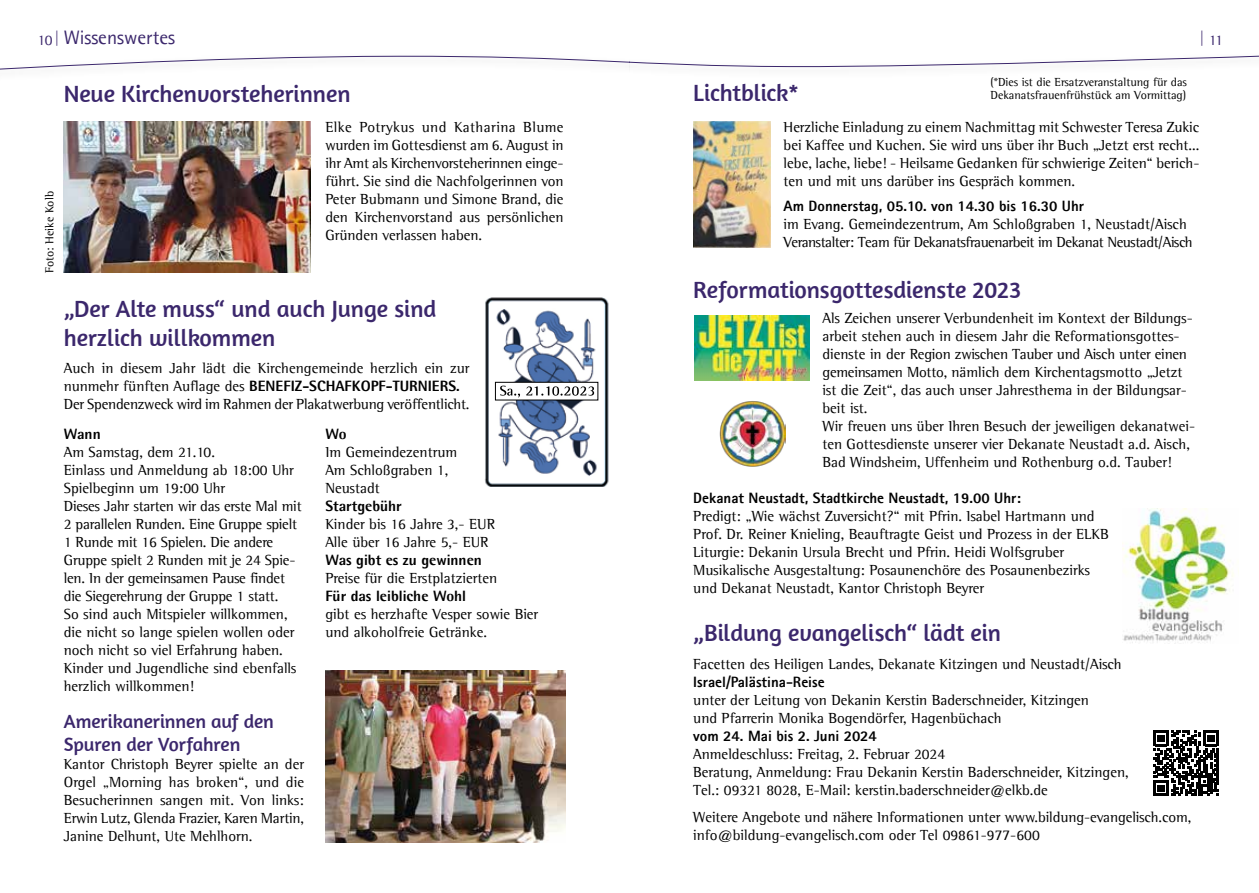
<style>
.page{position:relative;width:1259px;height:893px;background:#fff}
.page>*{position:absolute;margin:0;border:0;box-sizing:border-box;transform-origin:0 0}
.t1{font:24px/28.8px "Amaranth";color:#3b276c}
.t2{font:19.5px/23.4px "Amaranth";letter-spacing:-.005em;color:#3b276c}
.t3{font:19.5px "Agfa Rotis Semisans";color:#3b276c}
.t4{font:15px/18px "Agfa Rotis Semi Serif";color:#000}
.t5{font:800 15px "Agfa Rotis Sans Serif";color:#000}
.t6{font:15px/18px "Agfa Rotis Semi Serif";letter-spacing:-.03em;color:#000}
.t7{font:800 15px "Agfa Rotis Semisans";color:#000}
.t8{font:15px "Agfa Rotis Semi Serif";color:#3b276c}
.t9{font:12px/12.8px "Agfa Rotis Semi Serif";color:#000}
.s1{font-family:"Agfa Rotis Semi Serif";font-size:15px}
.s2{font-family:"Agfa Rotis Semi Serif";font-weight:400}
</style>
<div class="page">
<svg style="left:0;top:55px;width:1259px;height:15px"></svg>
<img style="left:485px;top:297px;width:124px;height:190px">
<div style="left:495px;top:382px;width:103px;height:18px;background:#fff"></div>
<div style="left:495px;top:382px;width:103px;height:18px;border:1px solid #000"></div>
<svg style="left:500px;top:386px;width:94px;height:11px"></svg>
<svg style="left:1153px;top:730px;width:66px;height:66px"></svg>
<img style="left:1123px;top:509px;width:111px;height:135px">
<img style="left:325px;top:670px;width:241px;height:172px">
<img style="left:695px;top:316px;width:114px;height:64px">
<img style="left:720px;top:401px;width:65px;height:65px">
<img style="left:693px;top:121px;width:78px;height:126px">
<img style="left:63px;top:121px;width:247px;height:152px">
<h2 class="t3" style="left:38px;top:26px;width:139px"><span class="s1">10|</span> Wissenswertes</h2>
<p class="t8" style="left:1199px;top:31px;width:25px">| 11</p>
<p class="t9" style="left:43px;top:273px;width:83px;rotate:-90deg">Foto: Heike Kolb</p>
<h1 class="t1" style="left:64px;top:79px;width:288px">Neue Kirchenvorsteherinnen</h1>
<p class="t4" style="left:325px;top:117px;width:240px;text-align:justify">Elke Potrykus und Katharina Blume wurden im Gottesdienst am 6. August in ihr Amt als Kirchenvorsteherinnen einge&shy;führt. Sie sind die Nachfolgerinnen von Peter Bubmann und Simone Brand, die den Kirchenvorstand aus persönlichen Gründen verlassen haben.</p>
<h1 class="t1" style="left:64px;top:294px;width:374px">„Der Alte muss“ und auch Junge sind herzlich willkommen</h1>
<p class="t4" style="left:64px;top:359px;width:407px">Auch in diesem Jahr lädt die Kirchengemeinde herzlich ein zur</p>
<p class="t7" style="left:64px;top:376px;width:396px"><span class="s2">nunmehr fünften Auflage des</span> BENEFIZ-SCHAFKOPF-TURNIERS.</p>
<p class="t4" style="left:64px;top:395px;width:407px">Der Spendenzweck wird im Rahmen der Plakatwerbung veröffentlicht.</p>
<p class="t7" style="left:64px;top:424px;width:38px">Wann</p>
<p class="t4" style="left:64px;top:443px;width:239px">Am Samstag, dem 21.10.<br>Einlass und Anmeldung ab 18:00 Uhr Spielbeginn um 19:00 Uhr<br>Dieses Jahr starten wir das erste Mal mit 2 parallelen Runden. Eine Gruppe spielt 1 Runde mit 16 Spielen. Die andere Gruppe spielt 2 Runden mit je 24 Spie&shy;len. In der gemeinsamen Pause findet die Siegerehrung der Gruppe 1 statt.<br>So sind auch Mitspieler willkommen, die nicht so lange spielen wollen oder noch nicht so viel Erfahrung haben.<br>Kinder und Jugendliche sind ebenfalls herzlich willkommen!</p>
<h2 class="t2" style="left:64px;top:709px;width:212px">Amerikanerinnen auf den<br>Spuren der Vorfahren</h2>
<p class="t4" style="left:64px;top:755px;width:242px;text-align:justify">Kantor Christoph Beyrer spielte an der Orgel „Morning has broken“, und die Besucherinnen sangen mit. Von links:<br>Erwin Lutz, Glenda Frazier, Karen Martin, Janine Delhunt, Ute Mehlhorn.</p>
<p class="t7" style="left:325px;top:424px;width:23px">Wo</p>
<p class="t4" style="left:325px;top:443px;width:133px">Im Gemeindezentrum<br>Am Schloßgraben 1,<br>Neustadt</p>
<p class="t7" style="left:325px;top:496px;width:78px">Startgebühr</p>
<p class="t4" style="left:325px;top:515px;width:171px">Kinder bis 16 Jahre 3,- EUR<br>Alle über 16 Jahre 5,- EUR</p>
<p class="t7" style="left:325px;top:550px;width:158px">Was gibt es zu gewinnen</p>
<p class="t4" style="left:325px;top:569px;width:173px">Preise für die Erstplatzierten</p>
<p class="t7" style="left:325px;top:586px;width:142px">Für das leibliche Wohl</p>
<p class="t4" style="left:325px;top:605px;width:214px">gibt es herzhafte Vesper sowie Bier und alkoholfreie Getränke.</p>
<h1 class="t1" style="left:693px;top:78px;width:107px">Lichtblick*</h1>
<p class="t9" style="left:990px;top:76px;width:198px">(*Dies ist die Ersatzveranstaltung für das<br>Dekanatsfrauenfrühstück am Vormittag)</p>
<p class="t4" style="left:783px;top:117px;width:417px;text-align:justify">Herzliche Einladung zu einem Nachmittag mit Schwester Teresa Zukic bei Kaffee und Kuchen. Sie wird uns über ihr Buch „Jetzt erst recht... lebe, lache, liebe! - Heilsame Gedanken für schwierige Zeiten“ berich&shy;ten und mit uns darüber ins Gespräch kommen.</p>
<p class="t5" style="left:783px;top:196px;width:302px">Am Donnerstag, 05.10. von 14.30 bis 16.30 Uhr</p>
<p class="t6" style="left:783px;top:215px;width:410px">im Evang. Gemeindezentrum, Am Schloßgraben 1, Neustadt/Aisch<br>Veranstalter: Team für Dekanatsfrauenarbeit im Dekanat Neustadt/Aisch</p>
<h1 class="t1" style="left:693px;top:275px;width:329px">Reformationsgottesdienste 2023</h1>
<p class="t4" style="left:822px;top:309px;width:374px">Als Zeichen unserer Verbundenheit im Kontext der Bildungs&shy;arbeit stehen auch in diesem Jahr die Reformationsgottes&shy;dienste in der Region zwischen Tauber und Aisch unter einen gemeinsamen Motto, nämlich dem Kirchentagsmotto „Jetzt ist die Zeit“, das auch unser Jahresthema in der Bildungsar&shy;beit ist.<br>Wir freuen uns über Ihren Besuch der jeweiligen dekanatwei&shy;ten Gottesdienste unserer vier Dekanate Neustadt a.d. Aisch, Bad Windsheim, Uffenheim und Rothenburg o.d. Tauber!</p>
<p class="t5" style="left:693px;top:489px;width:329px">Dekanat Neustadt, Stadtkirche Neustadt, 19.00 Uhr:</p>
<p class="t4" style="left:693px;top:507px;width:417px">Predigt: „Wie wächst Zuversicht?“ mit Pfrin. Isabel Hartmann und Prof. Dr. Reiner Knieling, Beauftragte Geist und Prozess in der ELKB Liturgie: Dekanin Ursula Brecht und Pfrin. Heidi Wolfsgruber Musikalische Ausgestaltung: Posaunenchöre des Posaunenbezirks und Dekanat Neustadt, Kantor Christoph Beyrer</p>
<h1 class="t1" style="left:693px;top:618px;width:309px">„Bildung evangelisch“ lädt ein</h1>
<p class="t4" style="left:693px;top:655px;width:430px">Facetten des Heiligen Landes, Dekanate Kitzingen und Neustadt/Aisch</p>
<p class="t5" style="left:693px;top:673px;width:133px">Israel/Palästina-Reise</p>
<p class="t4" style="left:693px;top:691px;width:397px">unter der Leitung von Dekanin Kerstin Baderschneider, Kitzingen und Pfarrerin Monika Bogendörfer, Hagenbüchach</p>
<p class="t5" style="left:693px;top:727px;width:185px">vom 24. Mai bis 2. Juni 2024</p>
<p class="t4" style="left:693px;top:745px;width:437px">Anmeldeschluss: Freitag, 2. Februar 2024<br>Beratung, Anmeldung: Frau Dekanin Kerstin Baderschneider, Kitzingen,<br>Tel.: 09321 8028, E-Mail: kerstin.baderschneider@elkb.de</p>
<p class="t4" style="left:693px;top:808px;width:499px">Weitere Angebote und nähere Informationen unter www.bildung-evangelisch.com, info@bildung-evangelisch.com oder Tel 09861-977-600</p>
</div>
